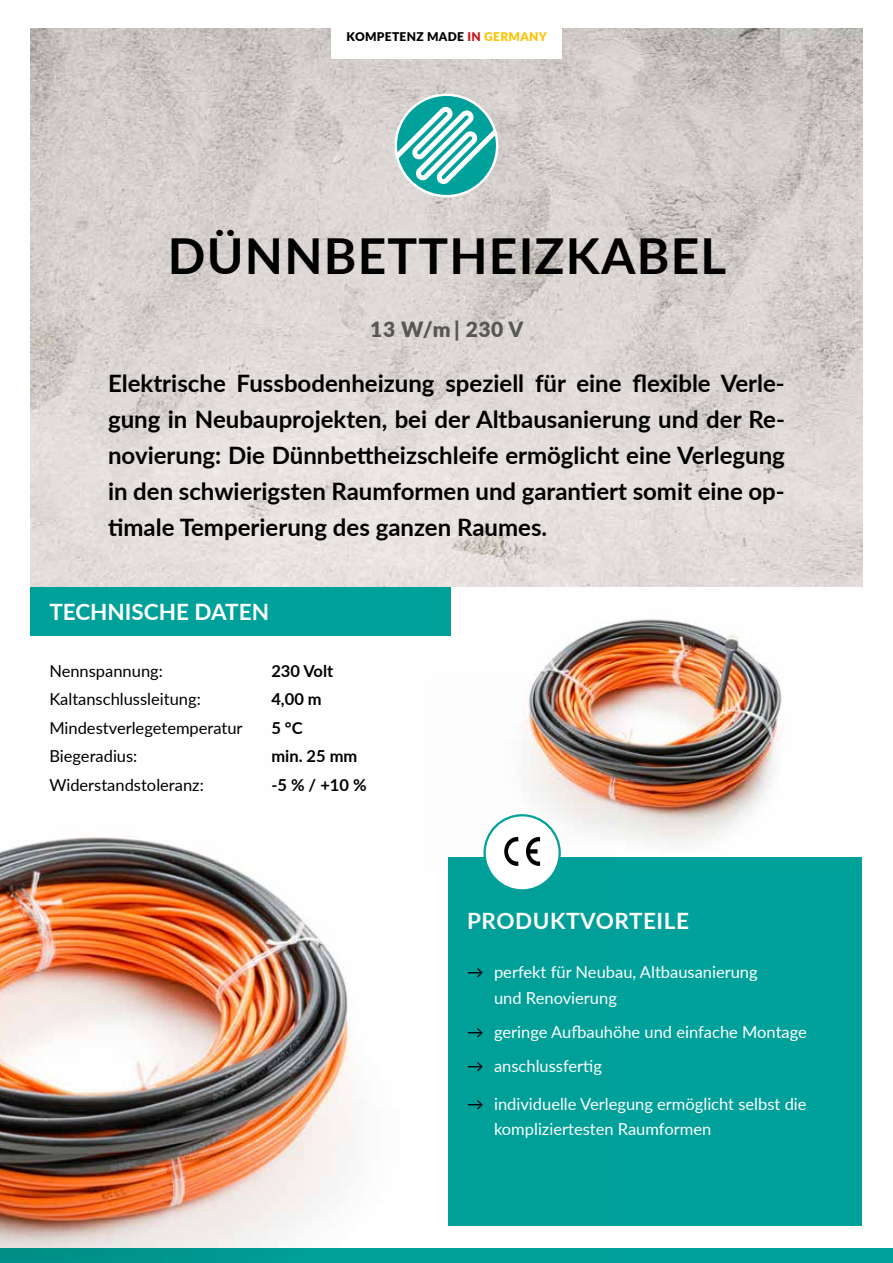
<style>
.page{position:relative;width:893px;height:1263px;background:#fff}
.page>*{position:absolute;margin:0;border:0;box-sizing:border-box;transform-origin:0 0}
.t1{font:700 49.65px "Lato";letter-spacing:.025em;color:#000}
.t2{font:700 24px/36px "Lato";color:#000;text-align:justify}
.t3{font:700 22.5px "Lato";color:#fff}
.t4{font:700 22.5px "Lato";letter-spacing:.025em;color:#fff}
.t5{font:900 21px "Lato";color:#575756}
.t6{font:16.5px/25.5px "Lato";color:#fff}
.t7{font:16.5px "Lato";color:#000}
.t8{font:700 16.5px "Lato";color:#000}
.t9{font:900 12px "Lato";letter-spacing:.025em;color:#000}
.s1{color:#cd171a}
.s2{color:#fdc300}
.s3{color:#000}
</style>
<div class="page">
<img style="left:30px;top:29px;width:833px;height:558px">
<svg style="left:397px;top:96px;width:99px;height:99px"></svg>
<div style="left:0;top:1248px;width:893px;height:15px;background:#00a19a"></div>
<div style="left:30px;top:587px;width:421px;height:49px;background:#00a19a"></div>
<div style="left:448px;top:857px;width:414px;height:369px;background:#00a19a"></div>
<img style="left:429px;top:561px;width:434px;height:282px">
<img style="left:0;top:676px;width:615px;height:587px">
<div style="left:331px;top:0;width:231px;height:58px;background:#fff"></div>
<div style="left:485px;top:815px;width:75px;height:75px;background:#fff;border-radius:50%"></div>
<div style="left:483px;top:814px;width:78px;height:77px;border:2px solid #00a198;border-radius:50%"></div>
<svg style="left:504px;top:837px;width:14px;height:29px"></svg>
<svg style="left:526px;top:837px;width:14px;height:29px"></svg>
<p class="t9" style="left:347px;top:27px;width:202px">KOMPETENZ MADE <span class="s1">IN</span> <span class="s2">GERMANY</span></p>
<h1 class="t1" style="left:168px;top:219px;width:560px">DÜNNBETTHEIZKABEL</h1>
<p class="t5" style="left:370px;top:313px;width:155px">13 W/m | 230 V</p>
<p class="t2" style="left:108px;top:364px;width:678px">Elektrische Fussbodenheizung speziell für eine flexible Verle&shy;gung in Neubauprojekten, bei der Altbausanierung und der Re&shy;novierung: Die Dünnbettheizschleife ermöglicht eine Verlegung in den schwierigsten Raumformen und garantiert somit eine op&shy;timale Temperierung des ganzen Raumes.</p>
<p class="t3" style="left:49px;top:596px;width:221px">TECHNISCHE DATEN</p>
<p class="t7" style="left:49px;top:659px;width:115px">Nennspannung:</p>
<p class="t8" style="left:271px;top:658px;width:63px">230 Volt</p>
<p class="t7" style="left:49px;top:687px;width:153px">Kaltanschlussleitung:</p>
<p class="t8" style="left:271px;top:687px;width:52px">4,00 m</p>
<p class="t7" style="left:49px;top:716px;width:195px">Mindestverlegetemperatur</p>
<p class="t8" style="left:271px;top:715px;width:33px">5 °C</p>
<p class="t7" style="left:49px;top:744px;width:90px">Biegeradius:</p>
<p class="t8" style="left:271px;top:744px;width:87px">min. 25 mm</p>
<p class="t7" style="left:49px;top:773px;width:156px">Widerstandstoleranz:</p>
<p class="t8" style="left:271px;top:772px;width:97px">-5 % / +10 %</p>
<p class="t4" style="left:467px;top:905px;width:223px">PRODUKTVORTEILE</p>
<p class="t6" style="left:494px;top:959px;width:265px;text-indent:-27px"><span class="s3">→</span> perfekt für Neubau, Altbausanierung und Renovierung</p>
<p class="t6" style="left:467px;top:1018px;width:341px"><span class="s3">→</span> geringe Aufbauhöhe und einfache Montage</p>
<p class="t6" style="left:467px;top:1052px;width:136px"><span class="s3">→</span> anschlussfertig</p>
<p class="t6" style="left:494px;top:1090px;width:314px;text-indent:-27px"><span class="s3">→</span> individuelle Verlegung ermöglicht selbst die kompliziertesten Raumformen</p>
</div>
